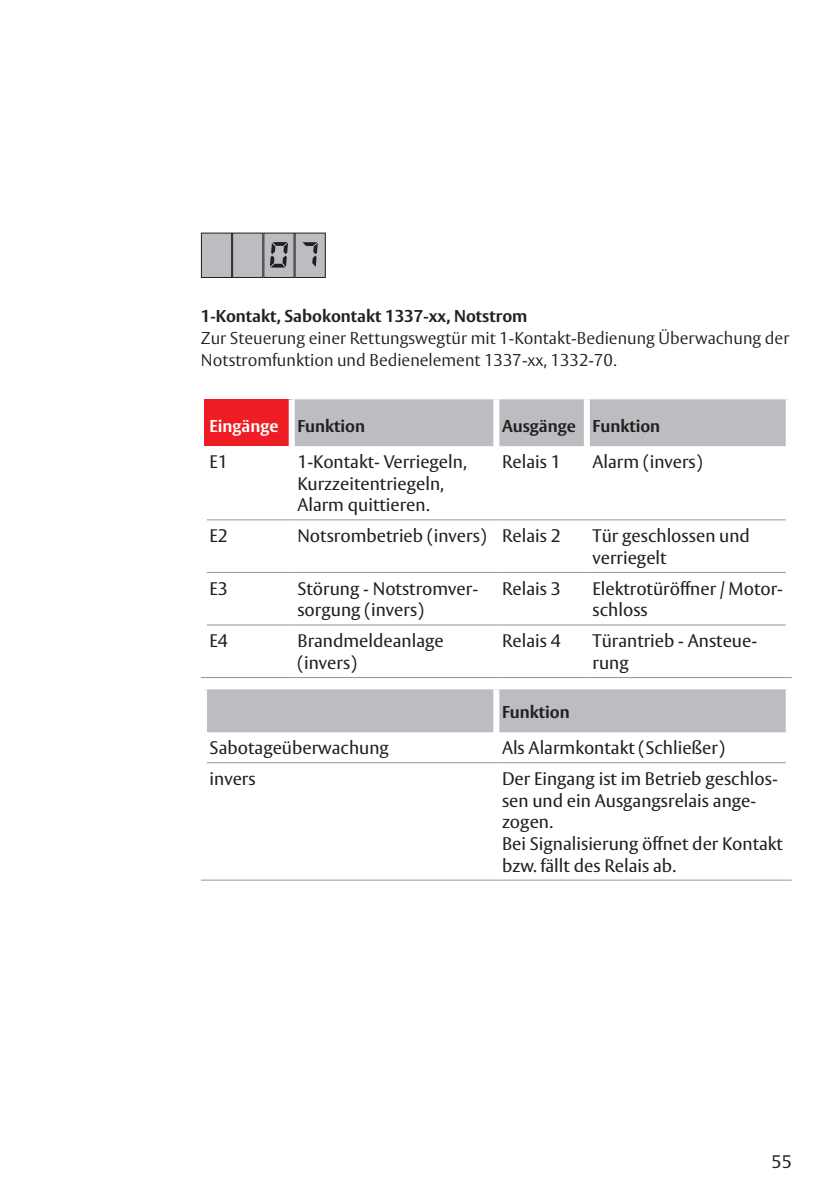
<style>
.page{position:relative;width:840px;height:1191px;background:#fff}
.page>*{position:absolute;margin:0;border:0;box-sizing:border-box;transform-origin:0 0}
.t1{font:18px/21.6px "ASSA Vesta";color:#231f20}
.t2{font:300 17px/22px "ASSA Vesta";color:#231f20}
.t3{font:700 17px "ASSA Vesta";color:#231f20}
.t4{font:700 17px "ASSA Vesta";color:#fff}
.s1{color:#231f20}
</style>
<div class="page">
<div style="left:201px;top:233px;width:30px;height:44px;background:#bcbdc0"></div>
<div style="left:201px;top:232px;width:31px;height:46px;border:1px solid #231f20"></div>
<div style="left:232px;top:233px;width:31px;height:44px;background:#bcbdc0"></div>
<div style="left:232px;top:232px;width:31px;height:46px;border:1px solid #231f20"></div>
<div style="left:264px;top:233px;width:30px;height:44px;background:#bcbdc0"></div>
<svg style="left:270px;top:242px;width:18px;height:25px"></svg>
<div style="left:263px;top:232px;width:31px;height:46px;border:1px solid #231f20"></div>
<div style="left:295px;top:233px;width:30px;height:44px;background:#bcbdc0"></div>
<svg style="left:302px;top:242px;width:15px;height:25px"></svg>
<div style="left:294px;top:232px;width:31px;height:46px;border:1px solid #231f20"></div>
<div style="left:204px;top:399px;width:87px;height:47px;background:#ee1d23"></div>
<div style="left:294px;top:399px;width:491px;height:47px;background:#bcbdc0"></div>
<div style="left:493px;top:399px;width:6px;height:47px;background:#fff"></div>
<div style="left:583px;top:399px;width:6px;height:47px;background:#fff"></div>
<hr style="left:207px;top:519px;width:84px;height:1px;background:#939598">
<hr style="left:291px;top:519px;width:205px;height:1px;background:#939598">
<hr style="left:496px;top:519px;width:90px;height:1px;background:#939598">
<hr style="left:586px;top:519px;width:199px;height:1px;background:#939598">
<hr style="left:207px;top:572px;width:84px;height:1px;background:#939598">
<hr style="left:291px;top:572px;width:205px;height:1px;background:#939598">
<hr style="left:496px;top:572px;width:90px;height:1px;background:#939598">
<hr style="left:586px;top:572px;width:199px;height:1px;background:#939598">
<hr style="left:207px;top:624px;width:84px;height:1px;background:#939598">
<hr style="left:291px;top:624px;width:205px;height:1px;background:#939598">
<hr style="left:496px;top:624px;width:90px;height:1px;background:#939598">
<hr style="left:586px;top:624px;width:199px;height:1px;background:#939598">
<hr style="left:201px;top:677px;width:90px;height:1px;background:#939598">
<hr style="left:291px;top:677px;width:205px;height:1px;background:#939598">
<hr style="left:496px;top:677px;width:90px;height:1px;background:#939598">
<hr style="left:586px;top:677px;width:205px;height:1px;background:#939598">
<div style="left:288px;top:399px;width:6px;height:47px;background:#fff"></div>
<div style="left:207px;top:689px;width:578px;height:43px;background:#bcbdc0"></div>
<div style="left:493px;top:689px;width:6px;height:43px;background:#fff"></div>
<hr style="left:207px;top:762px;width:289px;height:1px;background:#939598">
<hr style="left:496px;top:762px;width:289px;height:1px;background:#939598">
<hr style="left:201px;top:879px;width:295px;height:1px;background:#939598">
<hr style="left:496px;top:879px;width:295px;height:1px;background:#939598">
<p class="t3" style="left:201px;top:305px;width:328px">1-Kontakt, Sabokontakt 1337-xx, Notstrom</p>
<p class="t2" style="left:201px;top:328px;width:589px">Zur Steuerung einer Rettungswegtür mit 1-Kontakt-Bedienung Überwachung der<br>Notstromfunktion und Bedienelement 1337-xx, 1332-70.</p>
<p class="t4" style="left:209px;top:415px;width:157px">Eingänge <span class="s1">Funktion</span></p>
<p class="t3" style="left:501px;top:415px;width:160px">Ausgänge Funktion</p>
<p class="t1" style="left:209px;top:452px;width:20px">E1</p>
<p class="t1" style="left:297px;top:452px;width:171px">1-Kontakt- Verriegeln,<br>Kurzzeitentriegeln,<br>Alarm quittieren.</p>
<p class="t1" style="left:501px;top:452px;width:60px">Relais 1</p>
<p class="t1" style="left:592px;top:452px;width:112px">Alarm (invers)</p>
<p class="t1" style="left:209px;top:526px;width:20px">E2</p>
<p class="t1" style="left:297px;top:526px;width:265px">Notsrombetrieb (invers) Relais 2</p>
<p class="t1" style="left:592px;top:526px;width:159px">Tür geschlossen und verriegelt</p>
<p class="t1" style="left:209px;top:578px;width:20px">E3</p>
<p class="t1" style="left:297px;top:578px;width:182px">Störung - Notstromver&shy;sorgung (invers)</p>
<p class="t1" style="left:501px;top:578px;width:60px">Relais 3</p>
<p class="t1" style="left:592px;top:578px;width:192px">Elektrotüröffner / Motor&shy;schloss</p>
<p class="t1" style="left:209px;top:631px;width:20px">E4</p>
<p class="t1" style="left:297px;top:631px;width:148px">Brandmeldeanlage (invers)</p>
<p class="t1" style="left:501px;top:631px;width:60px">Relais 4</p>
<p class="t1" style="left:592px;top:631px;width:166px">Türantrieb - Ansteue&shy;rung</p>
<p class="t3" style="left:501px;top:701px;width:69px">Funktion</p>
<p class="t1" style="left:209px;top:738px;width:181px">Sabotageüberwachung</p>
<p class="t1" style="left:501px;top:738px;width:224px">Als Alarmkontakt (Schließer)</p>
<p class="t1" style="left:209px;top:769px;width:48px">invers</p>
<p class="t1" style="left:501px;top:769px;width:282px">Der Eingang ist im Betrieb geschlos&shy;sen und ein Ausgangsrelais ange&shy;zogen.<br>Bei Signalisierung öffnet der Kontakt bzw. fällt des Relais ab.</p>
<p class="t1" style="left:771px;top:1151px;width:22px">55</p>
</div>
